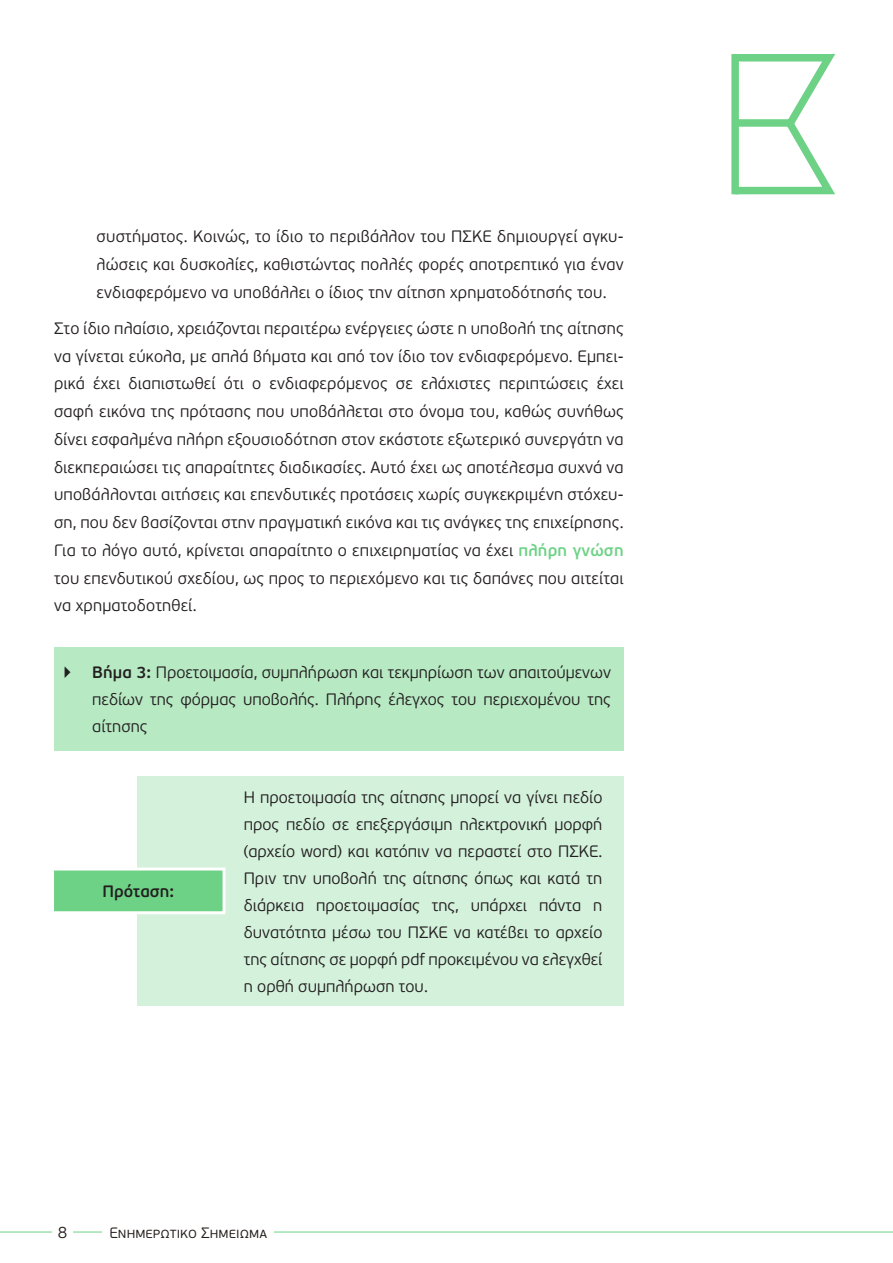
<style>
.page{position:relative;width:893px;height:1263px;background:#fff}
.page>*{position:absolute;margin:0;border:0;box-sizing:border-box;transform-origin:0 0}
.Κείμενο{font:300 16.5px/27.8px "PF Beau Sans Pro";letter-spacing:.005em;color:#231f20;text-align:justify}
.Κείμενο-2{font:600 16.5px "PF Beau Sans Pro";color:#231f20}
.t1{font:300 16.5px "PF Beau Sans Pro";color:#241e1b}
.t2{font:300 15px "PF Beau Sans Pro";letter-spacing:.005em;color:#241e1b}
.s1{font-weight:600;color:#6ed286}
.s2{font-weight:600}
</style>
<div class="page">
<hr style="left:0;top:1231px;width:893px;height:1px;background:#6ed286">
<div style="left:102px;top:1223px;width:172px;height:18px;background:#fff"></div>
<div style="left:53px;top:1226px;width:20px;height:15px;background:#fff"></div>
<div style="left:137px;top:776px;width:487px;height:230px;background:#d3f1db"></div>
<div style="left:53px;top:869px;width:171px;height:44px;background:#6ed286"></div>
<div style="left:51px;top:867px;width:175px;height:47px;border:3px solid #fff"></div>
<div style="left:54px;top:647px;width:570px;height:103px;background:#b7e9c3"></div>
<svg style="left:731px;top:54px;width:104px;height:141px"></svg>
<div style="left:731px;top:54px;width:8px;height:140px;background:#6ed286"></div>
<p class="Κείμενο" style="left:97px;top:223px;width:529px">συστήματος. Κοινώς, το ίδιο το περιβάλλον του ΠΣΚΕ δημιουργεί αγκυ&shy;λώσεις και δυσκολίες, καθιστώντας πολλές φορές αποτρεπτικό για έναν ενδιαφερόμενο να υποβάλλει ο ίδιος την αίτηση χρηματοδότησής του.</p>
<p class="Κείμενο" style="left:54px;top:314px;width:571px">Στο ίδιο πλαίσιο, χρειάζονται περαιτέρω ενέργειες ώστε η υποβολή της αίτησης να γίνεται εύκολα, με απλά βήματα και από τον ίδιο τον ενδιαφερόμενο. Εμπει&shy;ρικά έχει διαπιστωθεί ότι ο ενδιαφερόμενος σε ελάχιστες περιπτώσεις έχει σαφή εικόνα της πρότασης που υποβάλλεται στο όνομα του, καθώς συνήθως δίνει εσφαλμένα πλήρη εξουσιοδότηση στον εκάστοτε εξωτερικό συνεργάτη να διεκπεραιώσει τις απαραίτητες διαδικασίες. Αυτό έχει ως αποτέλεσμα συχνά να υποβάλλονται αιτήσεις και επενδυτικές προτάσεις χωρίς συγκεκριμένη στόχευ&shy;ση, που δεν βασίζονται στην πραγματική εικόνα και τις ανάγκες της επιχείρησης.<br>Για το λόγο αυτό, κρίνεται απαραίτητο ο επιχειρηματίας να έχει <span class="s1">πλήρη γνώση </span>του επενδυτικού σχεδίου, ως προς το περιεχόμενο και τις δαπάνες που αιτείται να χρηματοδοτηθεί.</p>
<p class="Κείμενο" style="left:92px;top:659px;width:520px;line-height:27px;text-indent:-30px">▶ <span class="s2">Βήμα 3:</span> Προετοιμασία, συμπλήρωση και τεκμηρίωση των απαιτούμενων πεδίων της φόρμας υποβολής. Πλήρης έλεγχος του περιεχομένου της αίτησης</p>
<p class="Κείμενο-2" style="left:102px;top:881px;width:73px">Πρόταση:</p>
<p class="Κείμενο" style="left:244px;top:784px;width:360px;line-height:27px">Η προετοιμασία της αίτησης μπορεί να γίνει πεδίο προς πεδίο σε επεξεργάσιμη ηλεκτρονική μορφή (αρχείο word) και κατόπιν να περαστεί στο ΠΣΚΕ.<br>Πριν την υποβολή της αίτησης όπως και κατά τη διάρκεια προετοιμασίας της, υπάρχει πάντα η δυνατότητα μέσω του ΠΣΚΕ να κατέβει το αρχείο της αίτησης σε μορφή pdf προκειμένου να ελεγχθεί η ορθή συμπλήρωση του.</p>
<p class="t1" style="left:58px;top:1223px;width:11px">8</p>
<p class="t2" style="left:109px;top:1224px;width:159px">Ενημερωτικο Σημειωμα</p>
</div>
